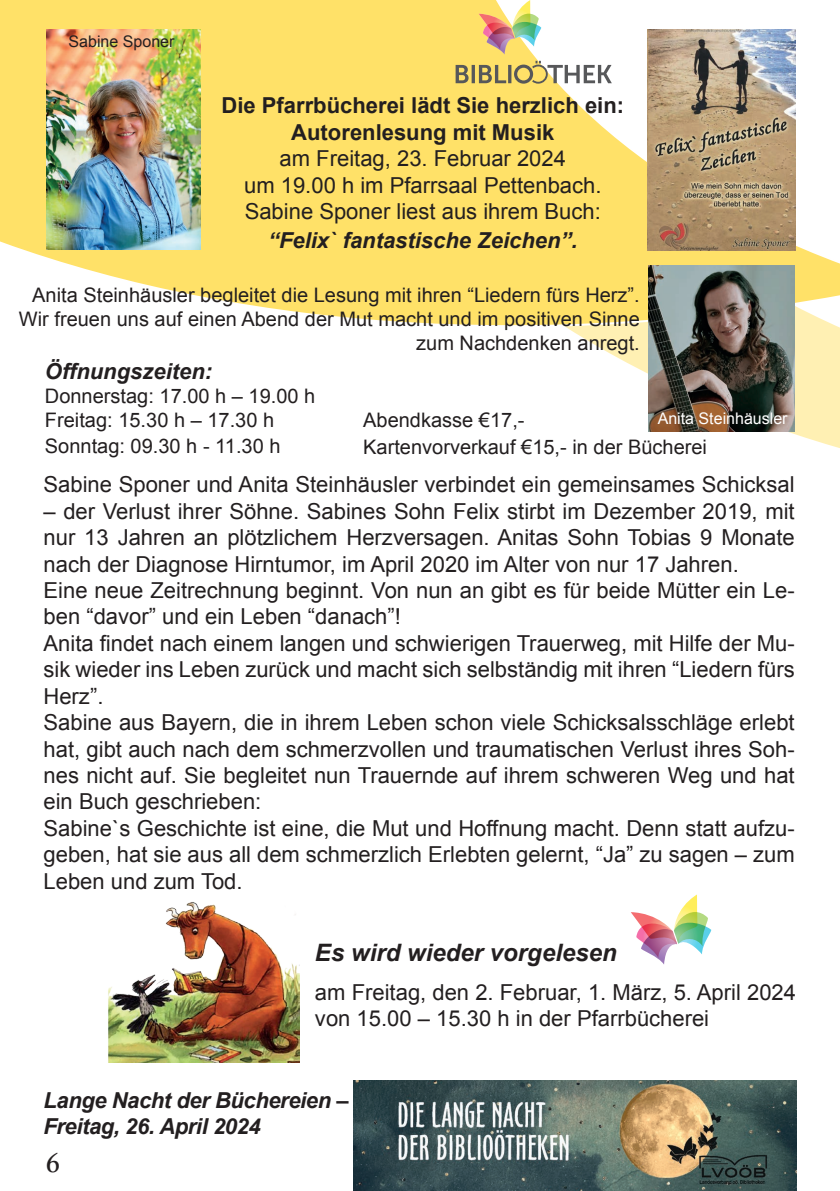
<style>
.page{position:relative;width:840px;height:1191px;background:#fff}
.page>*{position:absolute;margin:0;border:0;box-sizing:border-box;transform-origin:0 0}
.t1{font:30px "Athelas";color:#231f20}
.t2{font:italic 700 24px "Arial";color:#231f20}
.t3{font:22px/26.4px "Arial";color:#231f20}
.t4{font:700 22px/26.4px "Arial";color:#231f20;text-align:center}
.t5{font:italic 700 22px/26.4px "Arial";letter-spacing:-.02em;color:#231f20}
.t6{font:italic 700 22px "Arial";color:#231f20}
.t7{font:20px/24px "Arial";color:#231f20}
.t8{font:16px "Arial";color:#fff}
.t9{font:16px "Arial";color:#231f20}
</style>
<div class="page">
<svg style="left:617px;top:357px;width:222px;height:91px"></svg>
<svg style="left:0;top:0;width:839px;height:357px"></svg>
<svg style="left:478px;top:0;width:63px;height:55px"></svg>
<svg style="left:455px;top:61px;width:156px;height:23px"></svg>
<img style="left:648px;top:265px;width:146px;height:166px">
<img style="left:647px;top:30px;width:147px;height:221px">
<img style="left:47px;top:30px;width:153px;height:220px">
<img style="left:353px;top:1080px;width:443px;height:111px">
<img style="left:108px;top:902px;width:191px;height:160px">
<img style="left:631px;top:894px;width:80px;height:70px">
<p class="t9" style="left:68px;top:31px;width:107px">Sabine Sponer</p>
<p class="t4" style="left:221px;top:93px;width:404px">Die Pfarrbücherei lädt Sie herzlich ein:<br>Autorenlesung mit Musik</p>
<p class="t3" style="left:244px;top:145px;width:359px;text-align:center">am Freitag, 23. Februar 2024<br>um 19.00 h im Pfarrsaal Pettenbach.<br>Sabine Sponer liest aus ihrem Buch:</p>
<p class="t6" style="left:268px;top:226px;width:311px">“Felix` fantastische Zeichen”.</p>
<p class="t7" style="left:19px;top:283px;width:622px;text-align:right">Anita Steinhäusler begleitet die Lesung mit ihren “Liedern fürs Herz”.<br>Wir freuen uns auf einen Abend der Mut macht und im positiven Sinne zum Nachdenken anregt.</p>
<p class="t6" style="left:45px;top:357px;width:169px">Öffnungszeiten:</p>
<p class="t7" style="left:45px;top:384px;width:272px">Donnerstag: 17.00 h – 19.00 h<br>Freitag: 15.30 h – 17.30 h</p>
<p class="t7" style="left:45px;top:434px;width:237px">Sonntag: 09.30 h - 11.30 h</p>
<p class="t3" style="left:43px;top:472px;width:752px">Sabine Sponer und Anita Steinhäusler verbindet ein gemeinsames Schicksal</p>
<p class="t3" style="left:43px;top:498px;width:752px">– der Verlust ihrer Söhne. Sabines Sohn Felix stirbt im Dezember 2019, mit nur 13 Jahren an plötzlichem Herzversagen. Anitas Sohn Tobias 9 Monate nach der Diagnose Hirntumor, im April 2020 im Alter von nur 17 Jahren.<br>Eine neue Zeitrechnung beginnt. Von nun an gibt es für beide Mütter ein Le&shy;ben “davor” und ein Leben “danach”!<br>Anita findet nach einem langen und schwierigen Trauerweg, mit Hilfe der Mu&shy;sik wieder ins Leben zurück und macht sich selbständig mit ihren “Liedern fürs Herz”.<br>Sabine aus Bayern, die in ihrem Leben schon viele Schicksalsschläge erlebt hat, gibt auch nach dem schmerzvollen und traumatischen Verlust ihres Soh&shy;nes nicht auf. Sie begleitet nun Trauernde auf ihrem schweren Weg und hat ein Buch geschrieben:<br>Sabine`s Geschichte ist eine, die Mut und Hoffnung macht. Denn statt aufzu&shy;geben, hat sie aus all dem schmerzlich Erlebten gelernt, “Ja” zu sagen – zum Leben und zum Tod.</p>
<p class="t8" style="left:657px;top:408px;width:131px">Anita Steinhäusler</p>
<p class="t7" style="left:363px;top:407px;width:345px;line-height:26.4px">Abendkasse €17,-<br>Kartenvorverkauf €15,- in der Bücherei</p>
<p class="t2" style="left:315px;top:937px;width:303px">Es wird wieder vorgelesen</p>
<p class="t3" style="left:315px;top:979px;width:482px">am Freitag, den 2. Februar, 1. März, 5. April 2024 von 15.00 – 15.30 h in der Pfarrbücherei</p>
<p class="t5" style="left:43px;top:1087px;width:306px">Lange Nacht der Büchereien –<br>Freitag, 26. April 2024</p>
<h1 class="t1" style="left:46px;top:1138px;width:16px">6</h1>
</div>
